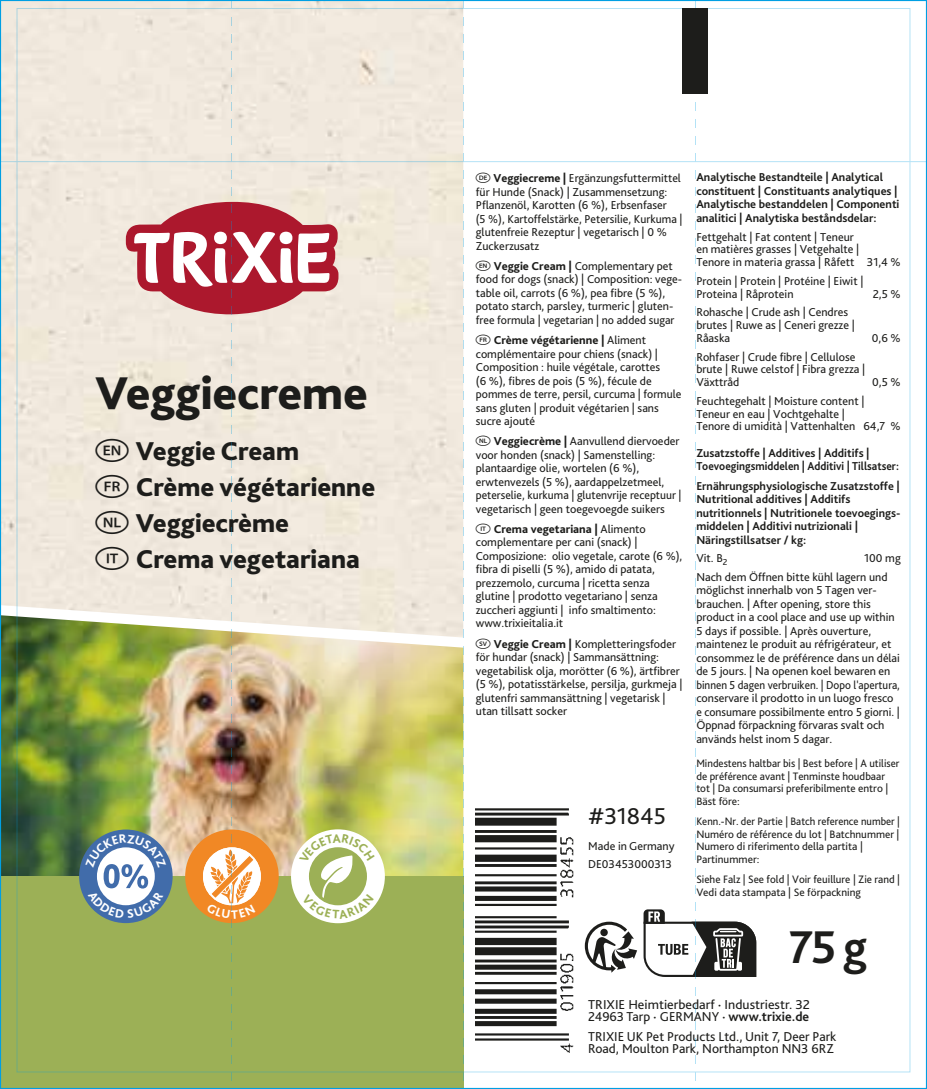
<style>
.page{position:relative;width:927px;height:1089px;background:#fff}
.page>*{position:absolute;margin:0;border:0;box-sizing:border-box;transform-origin:0 0}
.t1{font:800 48px "Bliss Pro";color:#1d1d1b}
.t2{font:700 48px "Bliss Pro";color:#1d1d1b}
.t3{font:800 27px/36px "Bliss Pro";color:#1d1d1b}
.t4{font:24px "Bliss Pro";color:#1d1d1b}
.t5{font:13.5px/12px "Bliss Pro";color:#1d1d1b}
.t6{font:12px/13.5px "Bliss Pro";color:#1d1d1b}
.t7{font:700 12px/13.5px "Bliss Pro";color:#1d1d1b}
.t8{font:11.4px/12.6px "Bliss Pro";color:#1d1d1b;scale:.96 1}
.t9{font:11.4px/12.6px "Bliss Pro";color:#1d1d1b;scale:.95 1}
.t10{font:11.4px/12.6px "Bliss Pro";color:#1d1d1b}
.s1{font-family:"Natrix";font-weight:400}
.s2{font-family:"Natrix"}
.s3{font-weight:800}
.s4{font-weight:700}
</style>
<div class="page">
<img style="left:3px;top:598px;width:460px;height:278px">
<div style="left:0;top:876px;width:463px;height:213px;background:#9cb056"></div>
<div style="left:185px;top:829px;width:94px;height:94px;background:#f18825;border-radius:50%"></div>
<div style="left:79px;top:829px;width:94px;height:94px;background:#416caa;border-radius:50%"></div>
<img style="left:476px;top:808px;width:98px;height:245px">
<div style="left:291px;top:829px;width:94px;height:94px;background:#fff;border-radius:50%"></div>
<svg style="left:126px;top:187px;width:212px;height:128px"></svg>
<svg style="left:584px;top:902px;width:173px;height:93px"></svg>
<div style="left:682px;top:9px;width:26px;height:85px;background:#1d1d1b"></div>
<svg style="left:203px;top:833px;width:58px;height:94px"></svg>
<svg style="left:86px;top:834px;width:80px;height:84px"></svg>
<svg style="left:299px;top:833px;width:76px;height:85px"></svg>
<h1 class="t1" style="left:95px;top:363px;width:274px">Veggiecreme</h1>
<h2 class="t3" style="left:95px;top:432px;width:281px"><span class="s1">E</span> Veggie Cream<br><span class="s1">F</span> Crème végétarienne<br><span class="s1">N</span> Veggiecrème<br><span class="s1">I</span> Crema vegetariana</h2>
<p class="t6" style="left:476px;top:171px;width:208px"><span class="s2">D</span> <span class="s3">Veggiecreme |</span> Ergänzungsfuttermittel für Hunde (Snack) | Zusammensetzung:<br>Pflanzenöl, Karotten (6 %), Erbsenfaser<br>(5 %), Kartoffelstärke, Petersilie, Kurkuma | glutenfreie Rezeptur | vegetarisch | 0 % Zuckerzusatz</p>
<p class="t6" style="left:476px;top:259px;width:208px"><span class="s2">E</span> <span class="s3">Veggie Cream |</span> Complementary pet food for dogs (snack) | Composition: vege&shy;table oil, carrots (6 %), pea fibre (5 %), potato starch, parsley, turmeric | gluten&shy;free formula | vegetarian | no added sugar</p>
<p class="t6" style="left:476px;top:333px;width:207px"><span class="s2">F</span> <span class="s3">Crème végétarienne |</span> Aliment complémentaire pour chiens (snack) | Composition : huile végétale, carottes<br>(6 %), fibres de pois (5 %), fécule de pommes de terre, persil, curcuma | formule sans gluten | produit végétarien | sans sucre ajouté</p>
<p class="t6" style="left:476px;top:434px;width:207px"><span class="s2">N</span> <span class="s3">Veggiecrème |</span> Aanvullend diervoeder voor honden (snack) | Samenstelling: plantaardige olie, wortelen (6 %), erwtenvezels (5 %), aardappelzetmeel, peterselie, kurkuma | glutenvrije receptuur | vegetarisch | geen toegevoegde suikers</p>
<p class="t6" style="left:476px;top:522px;width:208px"><span class="s2">I</span> <span class="s3">Crema vegetariana |</span> Alimento complementare per cani (snack) | Composizione: olio vegetale, carote (6 %), fibra di piselli (5 %), amido di patata, prezzemolo, curcuma | ricetta senza glutine | prodotto vegetariano | senza zuccheri aggiunti | info smaltimento: www.trixieitalia.it</p>
<p class="t6" style="left:476px;top:636px;width:208px"><span class="s2">S</span> <span class="s3">Veggie Cream |</span> Kompletteringsfoder för hundar (snack) | Sammansättning: vegetabilisk olja, morötter (6 %), ärtfibrer (5 %), potatisstärkelse, persilja, gurkmeja | glutenfri sammansättning | vegetarisk | utan tillsatt socker</p>
<h3 class="t4" style="left:588px;top:801px;width:79px">#31845</h3>
<p class="t6" style="left:588px;top:836px;width:88px;line-height:18px">Made in Germany<br>DE03453000313</p>
<p class="t7" style="left:696px;top:170px;width:205px">Analytische Bestandteile | Analytical constituent | Constituants analytiques | Analytische bestanddelen | Componenti analitici | Analytiska beståndsdelar:</p>
<p class="t6" style="left:696px;top:230px;width:206px;line-height:12.6px">Fettgehalt | Fat content | Teneur<br>en matières grasses | Vetgehalte |<br>Tenore in materia grassa | Råfett 31,4 %</p>
<p class="t6" style="left:696px;top:274px;width:169px;line-height:12.6px">Protein | Protein | Protéine | Eiwit |<br>Proteina | Råprotein</p>
<p class="t6" style="left:873px;top:287px;width:30px">2,5 %</p>
<p class="t6" style="left:696px;top:306px;width:160px;line-height:12.6px">Rohasche | Crude ash | Cendres brutes | Ruwe as | Ceneri grezze |<br>Råaska</p>
<p class="t6" style="left:872px;top:331px;width:30px">0,6 %</p>
<p class="t6" style="left:696px;top:350px;width:170px;line-height:12.6px">Rohfaser | Crude fibre | Cellulose brute | Ruwe celstof | Fibra grezza |<br>Växttråd</p>
<p class="t6" style="left:872px;top:375px;width:30px">0,5 %</p>
<p class="t6" style="left:696px;top:394px;width:206px;line-height:12.6px">Feuchtegehalt | Moisture content |<br>Teneur en eau | Vochtgehalte |<br>Tenore di umidità | Vattenhalten 64,7 %</p>
<p class="t7" style="left:696px;top:446px;width:204px;line-height:12.6px">Zusatzstoffe | Additives | Additifs |<br>Toevoegingsmiddelen | Additivi | Tillsatser:</p>
<p class="t7" style="left:696px;top:479px;width:206px">Ernährungsphysiologische Zusatzstoffe | Nutritional additives | Additifs nutritionnels | Nutritionele toevoegings&shy;middelen | Additivi nutrizionali | Näringstillsatser / kg:</p>
<p class="t6" style="left:696px;top:551px;width:33px">Vit. B<sub>2</sub></p>
<p class="t6" style="left:696px;top:548px;width:206px;line-height:18.6px;text-indent:168px">100 mg<br>Nach dem Öffnen bitte kühl lagern und</p>
<p class="t6" style="left:696px;top:583px;width:205px">möglichst innerhalb von 5 Tagen ver&shy;brauchen. | After opening, store this product in a cool place and use up within 5 days if possible. | Après ouverture, maintenez le produit au réfrigérateur, et consommez le de préférence dans un délai de 5 jours. | Na openen koel bewaren en binnen 5 dagen verbruiken. | Dopo l'apertura, conservare il prodotto in un luogo fresco e consumare possibilmente entro 5 giorni. | Öppnad förpackning förvaras svalt och används helst inom 5 dagar.</p>
<p class="t8" style="left:696px;top:757px;width:213px">Mindestens haltbar bis | Best before | A utiliser de préférence avant | Tenminste houdbaar tot | Da consumarsi preferibilmente entro | Bäst före:</p>
<p class="t9" style="left:696px;top:814px;width:216px">Kenn.-Nr. der Partie | Batch reference number | Numéro de référence du lot | Batchnummer | Numero di riferimento della partita | Partinummer:</p>
<p class="t10" style="left:696px;top:872px;width:205px">Siehe Falz | See fold | Voir feuillure | Zie rand |<br>Vedi data stampata | Se förpackning</p>
<h1 class="t2" style="left:789px;top:916px;width:80px">75 g</h1>
<p class="t5" style="left:588px;top:997px;width:223px">TRIXIE Heimtierbedarf <span class="s4">·</span> Industriestr. 32<br>24963 Tarp <span class="s4">·</span> GERMANY <span class="s4">· www.trixie.de</span></p>
<p class="t5" style="left:588px;top:1030px;width:250px">TRIXIE UK Pet Products Ltd., Unit 7, Deer Park<br>Road, Moulton Park, Northampton NN3 6RZ</p>
</div>
